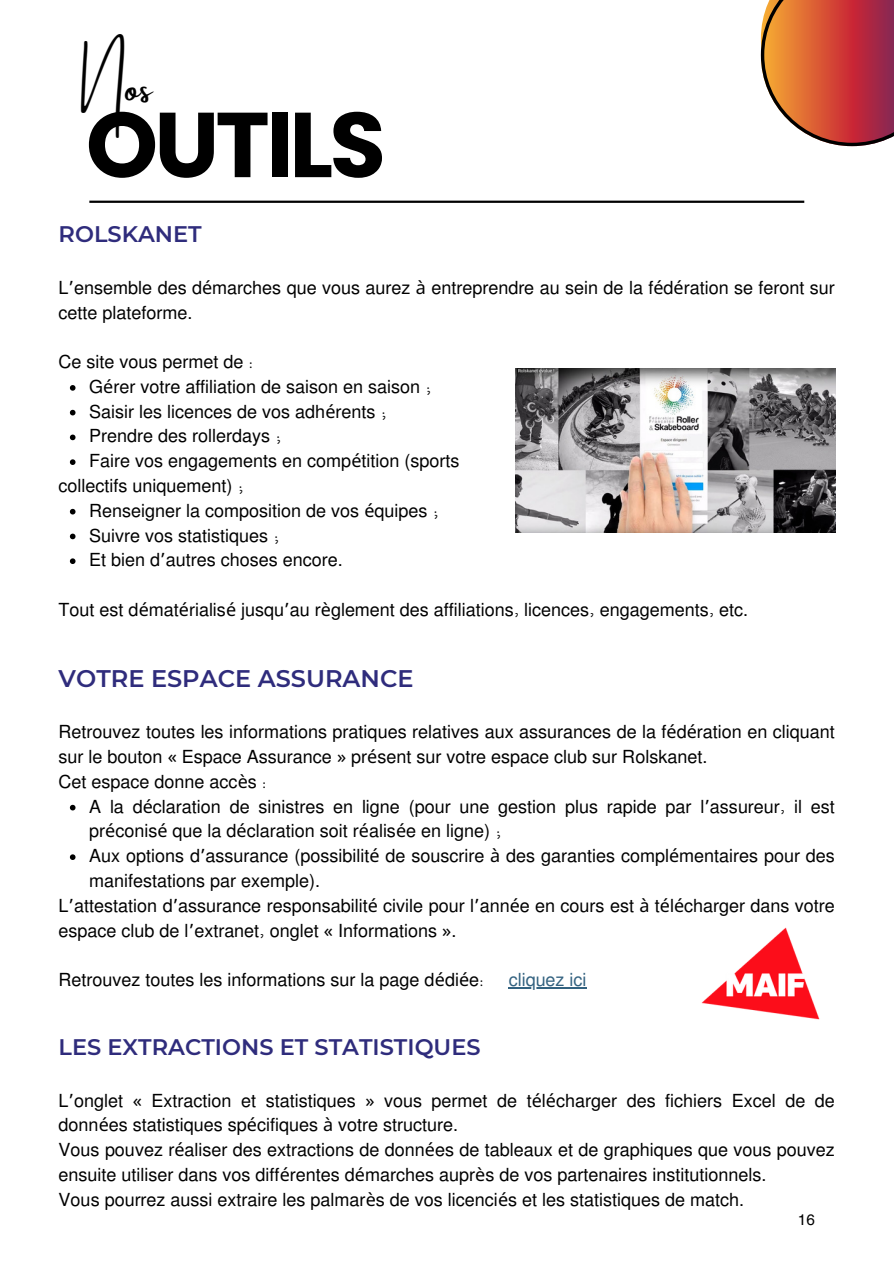
<style>
.page{position:relative;width:894px;height:1264px;background:#fff}
.page>*{position:absolute;margin:0;border:0;box-sizing:border-box;transform-origin:0 0}
.t1{font:700 91.8px "Poppins";letter-spacing:-.04em;color:#000}
.t2{font:42.6px "Amsterdam One";color:#000}
.t3{font:600 24px "Montserrat";color:#2f2c7c}
.t4{font:600 22.5px "Montserrat";color:#2f2c7c}
.t5{font:18px/24.8px "Mukti";color:#000}
.t6{font:18px "Mukti";color:#336280}
.t7{font:15.15px "Helvetica World";color:#000}
.s1{font-family:"Noto Sans Gurmukhi"}
.s2{font-family:"Noto Sans"}
</style>
<div class="page">
<hr style="left:89px;top:201px;width:715px;height:2px;background:#000">
<svg style="left:760px;top:0;width:133px;height:146px;background:#c85d4c"></svg>
<svg style="left:70px;top:385px;width:5px;height:5px"></svg>
<svg style="left:70px;top:410px;width:5px;height:5px"></svg>
<svg style="left:70px;top:434px;width:5px;height:6px"></svg>
<svg style="left:70px;top:459px;width:5px;height:6px"></svg>
<svg style="left:70px;top:509px;width:5px;height:5px"></svg>
<svg style="left:70px;top:533px;width:5px;height:6px"></svg>
<svg style="left:70px;top:558px;width:5px;height:6px"></svg>
<svg style="left:70px;top:804px;width:5px;height:6px"></svg>
<svg style="left:70px;top:854px;width:5px;height:6px"></svg>
<hr style="left:508px;top:987px;width:78px;height:1px;background:#336280">
<img style="left:701px;top:927px;width:119px;height:93px">
<img style="left:515px;top:368px;width:319px;height:164px">
<h4 class="t2" style="left:81px;top:63px;width:73px">Nos</h4>
<p class="t1" style="left:86px;top:81px;width:301px">OUTILS</p>
<h1 class="t4" style="left:59px;top:220px;width:145px">ROLSKANET</h1>
<p class="t5" style="left:59px;top:274px;width:777px">L<span class="s1">’</span>ensemble des d<span class="s2">é</span>marches que vous aurez <span class="s2">à</span> entreprendre au sein de la f<span class="s2">é</span>d<span class="s2">é</span>ration se feront sur cette plateforme.</p>
<h3 class="t5" style="left:59px;top:348px;width:196px">Ce site vous permet de :</h3>
<h4 class="t5" style="left:89px;top:373px;width:343px">G<span class="s2">é</span>rer votre affiliation de saison en saison ;</h4>
<h4 class="t5" style="left:89px;top:398px;width:299px">Saisir les licences de vos adh<span class="s2">é</span>rents ;</h4>
<p class="t5" style="left:89px;top:423px;width:193px">Prendre des rollerdays ;</p>
<p class="t5" style="left:89px;top:447px;width:371px">Faire vos engagements en comp<span class="s2">é</span>tition (sports</p>
<p class="t5" style="left:59px;top:472px;width:186px">collectifs uniquement) ;</p>
<p class="t5" style="left:89px;top:497px;width:351px">Renseigner la composition de vos <span class="s2">é</span>quipes ;</p>
<h4 class="t5" style="left:89px;top:522px;width:191px">Suivre vos statistiques ;</h4>
<p class="t5" style="left:89px;top:546px;width:255px">Et bien d<span class="s1">’</span>autres choses encore.</p>
<p class="t5" style="left:59px;top:596px;width:690px">Tout est d<span class="s2">é</span>mat<span class="s2">é</span>rialis<span class="s2">é</span> jusqu<span class="s1">’</span>au r<span class="s2">è</span>glement des affiliations, licences, engagements, etc.</p>
<p class="t3" style="left:59px;top:663px;width:356px">VOTRE ESPACE ASSURANCE</p>
<h3 class="t5" style="left:59px;top:718px;width:777px">Retrouvez toutes les informations pratiques relatives aux assurances de la f<span class="s2">é</span>d<span class="s2">é</span>ration en cliquant sur le bouton <span class="s2">«</span> Espace Assurance <span class="s2">»</span> pr<span class="s2">é</span>sent sur votre espace club sur Rolskanet.<br>Cet espace donne acc<span class="s2">è</span>s :</h3>
<h4 class="t5" style="left:89px;top:793px;width:747px">A la d<span class="s2">é</span>claration de sinistres en ligne (pour une gestion plus rapide par l<span class="s1">’</span>assureur, il est pr<span class="s2">é</span>conis<span class="s2">é</span> que la d<span class="s2">é</span>claration soit r<span class="s2">é</span>alis<span class="s2">é</span>e en ligne) ;</h4>
<p class="t5" style="left:89px;top:842px;width:747px">Aux options d<span class="s1">’</span>assurance (possibilit<span class="s2">é</span> de souscrire <span class="s2">à</span> des garanties compl<span class="s2">é</span>mentaires pour des manifestations par exemple).</p>
<p class="t5" style="left:59px;top:892px;width:777px">L<span class="s1">’</span>attestation d<span class="s1">’</span>assurance responsabilit<span class="s2">é</span> civile pour l<span class="s1">’</span>ann<span class="s2">é</span>e en cours est <span class="s2">à</span> t<span class="s2">é</span>l<span class="s2">é</span>charger dans votre espace club de l<span class="s1">’</span>extranet, onglet <span class="s2">«</span> Informations <span class="s2">»</span>.</p>
<h4 class="t5" style="left:59px;top:966px;width:426px">Retrouvez toutes les informations sur la page d<span class="s2">é</span>di<span class="s2">é</span>e:</h4>
<h4 class="t6" style="left:508px;top:967px;width:79px">cliquez ici</h4>
<p class="t4" style="left:59px;top:1032px;width:423px">LES EXTRACTIONS ET STATISTIQUES</p>
<h3 class="t5" style="left:59px;top:1086px;width:777px">L<span class="s1">’</span>onglet <span class="s2">«</span> Extraction et statistiques <span class="s2">»</span> vous permet de t<span class="s2">é</span>l<span class="s2">é</span>charger des fichiers Excel de de donn<span class="s2">é</span>es statistiques sp<span class="s2">é</span>cifiques <span class="s2">à</span> votre structure.<br>Vous pouvez r<span class="s2">é</span>aliser des extractions de donn<span class="s2">é</span>es de tableaux et de graphiques que vous pouvez ensuite utiliser dans vos diff<span class="s2">é</span>rentes d<span class="s2">é</span>marches aupr<span class="s2">è</span>s de vos partenaires institutionnels.<br>Vous pourrez aussi extraire les palmar<span class="s2">è</span>s de vos licenci<span class="s2">é</span>s et les statistiques de match.</h3>
<h2 class="t7" style="left:797px;top:1210px;width:18px">16</h2>
</div>
